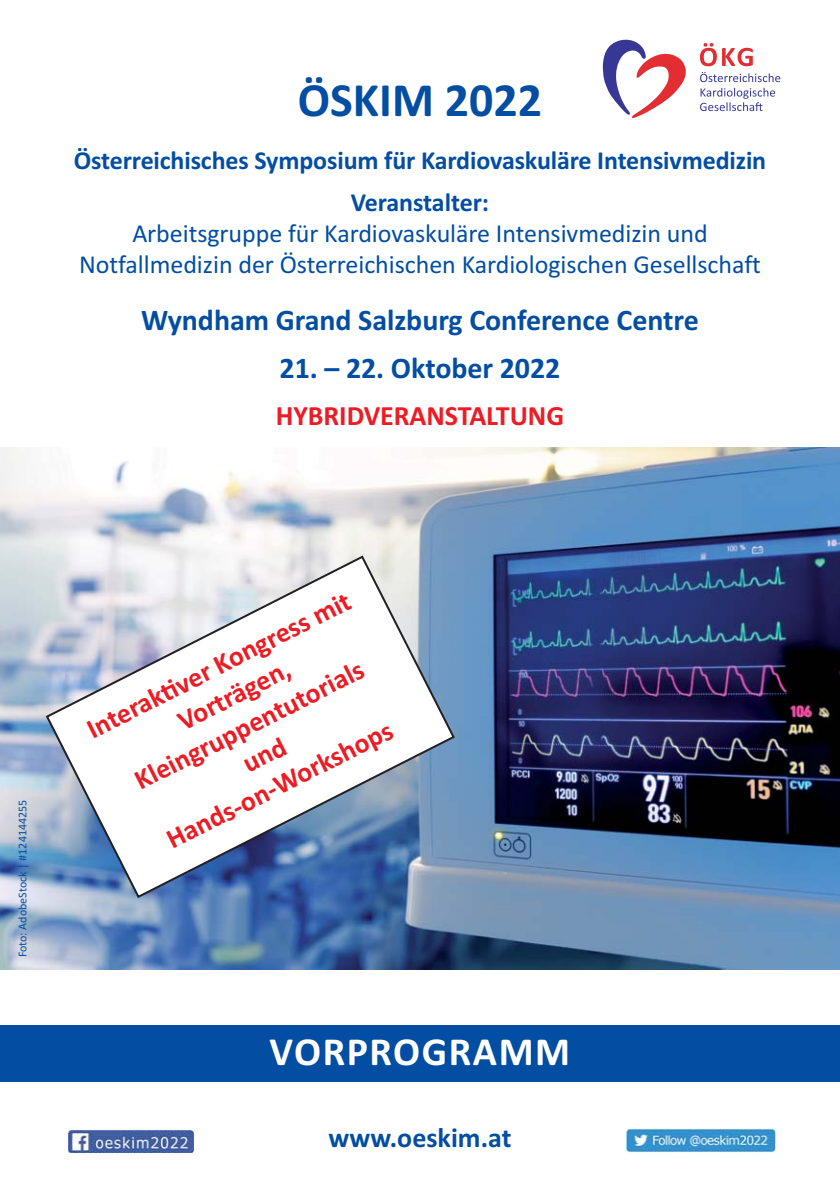
<style>
.page{position:relative;width:840px;height:1190px;background:#fff}
.page>*{position:absolute;margin:0;border:0;box-sizing:border-box;transform-origin:0 0}
.t1{font:700 48px "Calibri";color:#034ea2}
.t2{font:700 40px "Calibri";letter-spacing:.04em;color:#fff}
.t3{font:700 30px "Calibri";letter-spacing:-.005em;color:#034ea2}
.t4{font:700 28px/33.6px "Calibri";letter-spacing:-.005em;color:#ed1c24;text-align:center}
.t5{font:700 28px "Calibri";color:#034ea2}
.t6{font:26px/31.2px "Calibri";letter-spacing:-.005em;color:#034ea2;text-align:center}
.t7{font:700 26px/42.6px "Calibri";letter-spacing:-.005em;color:#034ea2;text-align:center}
.t8{font:12px "Calibri";color:#034ea2}
</style>
<div class="page">
<div style="left:0;top:1025px;width:840px;height:57px;background:#034ea2"></div>
<img style="left:0;top:448px;width:840px;height:521px">
<svg style="left:603px;top:39px;width:83px;height:79px"></svg>
<svg style="left:700px;top:72px;width:80px;height:10px"></svg>
<svg style="left:700px;top:88px;width:75px;height:23px"></svg>
<svg style="left:700px;top:43px;width:53px;height:23px"></svg>
<img style="left:69px;top:1131px;width:124px;height:21px">
<img style="left:626px;top:1129px;width:149px;height:24px">
<svg style="left:44px;top:554px;width:412px;height:345px"></svg>
<h1 class="t1" style="left:298px;top:84px;width:246px">ÖSKIM 2022</h1>
<p class="t7" style="left:74px;top:141px;width:694px">Österreichisches Symposium für Kardiovaskuläre Intensivmedizin<br>Veranstalter:</p>
<p class="t6" style="left:79px;top:220px;width:683px">Arbeitsgruppe für Kardiovaskuläre Intensivmedizin und<br>Notfall medizin der Österreichischen Kardiologischen Gesellschaft</p>
<p class="t3" style="left:141px;top:310px;width:559px">Wyndham Grand Salzburg Conference Centre</p>
<p class="t3" style="left:280px;top:357px;width:282px">21. – 22. Oktober 2022</p>
<p class="t4" style="left:276px;top:401px;width:290px">HYBRIDVERANSTALTUNG</p>
<p class="t8" style="left:18px;top:957px;width:159px;rotate:-90deg">Foto: AdobeStock | #124144255</p>
<p class="t4" style="left:82px;top:718px;width:293px;rotate:-27deg">Interakti ver Kongress mit<br>Vorträgen,<br>Kleingruppentutorials und<br>Hands-on-Workshops</p>
<h2 class="t2" style="left:270px;top:1038px;width:302px">VORPROGRAMM</h2>
<p class="t5" style="left:329px;top:1128px;width:184px">www.oeskim.at</p>
</div>
